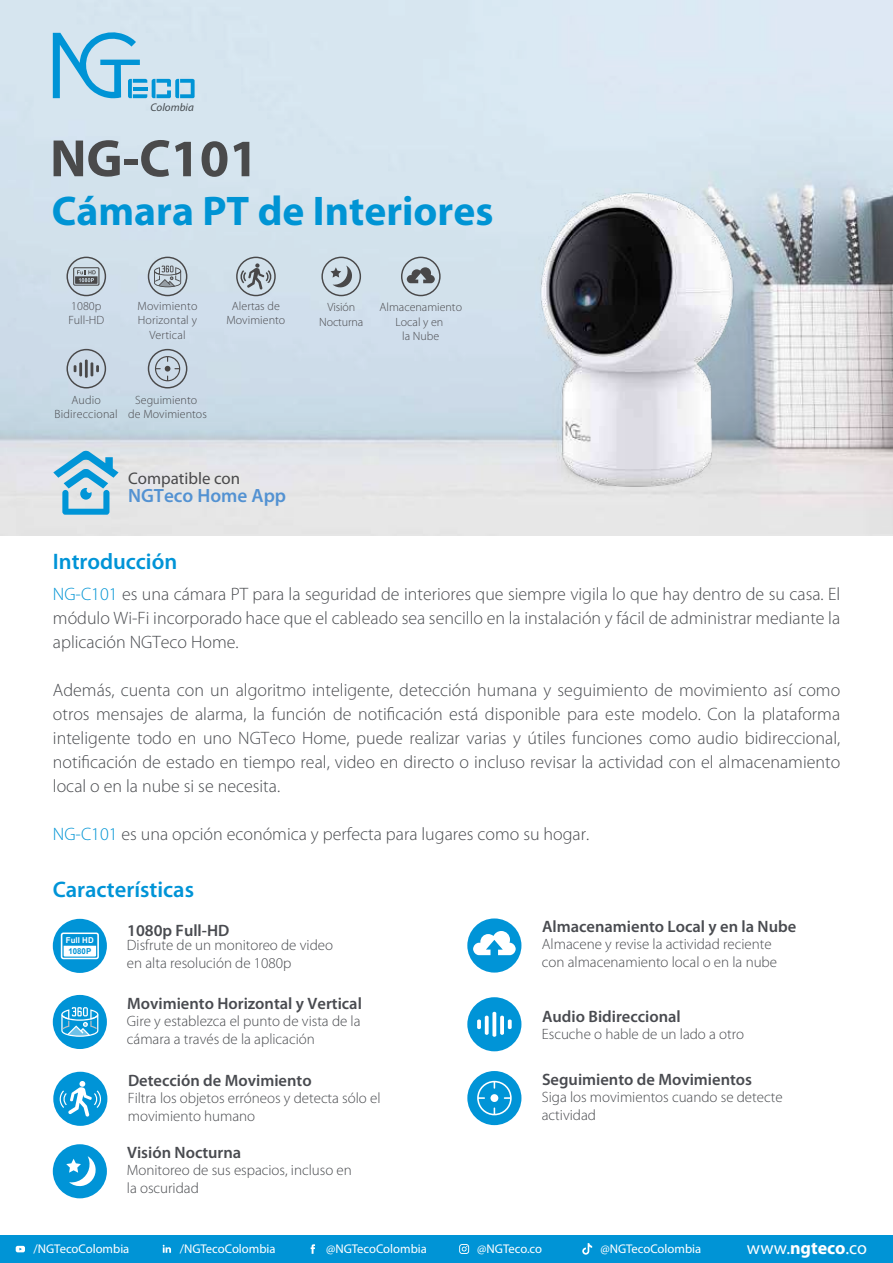
<style>
.page{position:relative;width:893px;height:1263px;background:#fff}
.page>*{position:absolute;margin:0;border:0;box-sizing:border-box;transform-origin:0 0}
.t1{font:700 52.95px "Myriad Pro";letter-spacing:-.005em;color:#4a4a4b}
.t2{font:700 41.55px "Myriad Pro";color:#0094d4}
.t3{font:600 22.5px "Myriad Pro";color:#0094d7}
.t4{font:600 19.2px "Myriad Pro";color:#5392d2}
.t5{font:300 18px/24px "Myriad Pro";color:#494b4f;text-align:justify}
.t6{font:18px "Myriad Pro";letter-spacing:.01em;color:#fff}
.t7{font:16.8px "Myriad Pro";color:#49494b}
.t8{font:600 16.5px "Myriad Pro";color:#494b50}
.t9{font:300 15px/18px "Myriad Pro";color:#494b4f}
.t10{font:12.6px "Myriad Pro";color:#fff}
.t11{font:300 12px/14.4px "Myriad Pro";letter-spacing:.005em;color:#4a4a4e;text-align:center}
.t12{font:italic 11.1px "Myriad Pro";color:#444a4e}
.t13{font:700 8.1px "Arial";letter-spacing:.005em;color:#fff}
.t14{font:700 8.1px "Arial";color:#0094d7}
.s1{color:#0094d4}
.s2{font-weight:700}
</style>
<div class="page">
<img style="left:349px;top:116px;width:544px;height:420px">
<svg style="left:66px;top:257px;width:40px;height:39px;background:#aab4bd"></svg>
<svg style="left:148px;top:257px;width:39px;height:39px;background:#afbac2"></svg>
<svg style="left:236px;top:257px;width:40px;height:39px;background:#aeb9c1"></svg>
<svg style="left:321px;top:257px;width:40px;height:39px;background:#b3bfc7"></svg>
<svg style="left:401px;top:257px;width:40px;height:39px;background:#aab5bc"></svg>
<svg style="left:66px;top:349px;width:40px;height:39px;background:#afbac5"></svg>
<svg style="left:148px;top:349px;width:39px;height:39px;background:#b2bdc8"></svg>
<div style="left:53px;top:919px;width:54px;height:54px;background:#0094d7;border-radius:50%"></div>
<svg style="left:61px;top:932px;width:38px;height:27px"></svg>
<div style="left:53px;top:995px;width:54px;height:54px;background:#0094d7;border-radius:50%"></div>
<svg style="left:61px;top:1007px;width:37px;height:30px"></svg>
<div style="left:53px;top:1144px;width:54px;height:54px;background:#0094d7;border-radius:50%"></div>
<svg style="left:66px;top:1156px;width:30px;height:31px"></svg>
<div style="left:467px;top:918px;width:54px;height:54px;background:#0094d7;border-radius:50%"></div>
<svg style="left:473px;top:931px;width:43px;height:24px"></svg>
<div style="left:467px;top:997px;width:54px;height:54px;background:#0094d7;border-radius:50%"></div>
<svg style="left:492px;top:1012px;width:4px;height:25px"></svg>
<svg style="left:485px;top:1016px;width:4px;height:19px"></svg>
<svg style="left:477px;top:1019px;width:4px;height:10px"></svg>
<svg style="left:500px;top:1016px;width:4px;height:19px"></svg>
<svg style="left:508px;top:1019px;width:4px;height:10px"></svg>
<div style="left:467px;top:1071px;width:54px;height:54px;background:#0094d7;border-radius:50%"></div>
<svg style="left:477px;top:1081px;width:35px;height:34px"></svg>
<div style="left:53px;top:1072px;width:54px;height:54px;background:#0094d7;border-radius:50%"></div>
<svg style="left:59px;top:1081px;width:43px;height:35px"></svg>
<svg style="left:53px;top:451px;width:66px;height:64px;background:#91c7e0"></svg>
<div style="left:0;top:1235px;width:893px;height:28px;background:#0094d6"></div>
<svg style="left:12px;top:1241px;width:16px;height:16px"></svg>
<svg style="left:16px;top:1246px;width:9px;height:6px"></svg>
<svg style="left:163px;top:1245px;width:8px;height:8px"></svg>
<svg style="left:459px;top:1244px;width:11px;height:10px"></svg>
<svg style="left:582px;top:1243px;width:10px;height:11px"></svg>
<svg style="left:311px;top:1244px;width:4px;height:10px"></svg>
<svg style="left:53px;top:31px;width:142px;height:67px;background:#9bcee8"></svg>
<p class="t12" style="left:150px;top:100px;width:45px">Colombia</p>
<h1 class="t1" style="left:50px;top:124px;width:210px">NG-C101</h1>
<h2 class="t2" style="left:52px;top:184px;width:443px">Cámara PT de Interiores</h2>
<p class="t11" style="left:68px;top:299px;width:37px;text-align:left">1080p<br>Full-HD</p>
<p class="t11" style="left:138px;top:299px;width:61px">Movimiento<br>Horizontal y<br>Vertical</p>
<p class="t11" style="left:226px;top:299px;width:60px">Alertas de<br>Movimiento</p>
<p class="t11" style="left:319px;top:300px;width:46px">Visión<br>Nocturna</p>
<p class="t11" style="left:379px;top:300px;width:84px">Almacenamiento<br>Local y en<br>la Nube</p>
<p class="t11" style="left:55px;top:392px;width:65px">Audio<br>Bidireccional</p>
<p class="t11" style="left:128px;top:392px;width:80px">Seguimiento<br>de Movimientos</p>
<p class="t7" style="left:128px;top:468px;width:114px">Compatible con</p>
<p class="t4" style="left:128px;top:483px;width:160px">NGTeco Home App</p>
<p class="t3" style="left:53px;top:547px;width:126px">Introducción</p>
<p class="t5" style="left:53px;top:583px;width:789px"><span class="s1">NG-C101</span> es una cámara PT para la seguridad de interiores que siempre vigila lo que hay dentro de su casa. El módulo Wi-Fi incorporado hace que el cableado sea sencillo en la instalación y fácil de administrar mediante la aplicación NGTeco Home.</p>
<p class="t5" style="left:53px;top:679px;width:789px">Además, cuenta con un algoritmo inteligente, detección humana y seguimiento de movimiento así como otros mensajes de alarma, la función de notificación está disponible para este modelo. Con la plataforma inteligente todo en uno NGTeco Home, puede realizar varias y útiles funciones como audio bidireccional, notificación de estado en tiempo real, video en directo o incluso revisar la actividad con el almacenamiento local o en la nube si se necesita.</p>
<p class="t5" style="left:53px;top:823px;width:538px"><span class="s1">NG-C101</span> es una opción económica y perfecta para lugares como su hogar.</p>
<p class="t3" style="left:53px;top:875px;width:143px">Características</p>
<p class="t8" style="left:127px;top:920px;width:104px">1080p Full-HD</p>
<p class="t13" style="left:66px;top:934px;width:29px">Full HD</p>
<p class="t14" style="left:68px;top:945px;width:24px">1080P</p>
<p class="t9" style="left:127px;top:936px;width:208px">Disfrute de un monitoreo de video en alta resolución de 1080p</p>
<p class="t8" style="left:127px;top:993px;width:236px">Movimiento Horizontal y Vertical</p>
<p class="t9" style="left:127px;top:1012px;width:235px">Gire y establezca el punto de vista de la cámara a través de la aplicación</p>
<p class="t8" style="left:128px;top:1069px;width:185px">Detección de Movimiento</p>
<p class="t9" style="left:128px;top:1089px;width:254px">Filtra los objetos erróneos y detecta sólo el movimiento humano</p>
<p class="t8" style="left:127px;top:1142px;width:116px">Visión Nocturna</p>
<p class="t9" style="left:127px;top:1161px;width:226px">Monitoreo de sus espacios, incluso en la oscuridad</p>
<p class="t8" style="left:542px;top:916px;width:256px">Almacenamiento Local y en la Nube</p>
<p class="t9" style="left:542px;top:935px;width:237px">Almacene y revise la actividad reciente con almacenamiento local o en la nube</p>
<p class="t8" style="left:542px;top:1006px;width:140px">Audio Bidireccional</p>
<p class="t9" style="left:542px;top:1025px;width:204px">Escuche o hable de un lado a otro</p>
<p class="t8" style="left:542px;top:1069px;width:212px">Seguimiento de Movimientos</p>
<p class="t9" style="left:542px;top:1088px;width:242px">Siga los movimientos cuando se detecte actividad</p>
<p class="t10" style="left:33px;top:1241px;width:97px">/NGTecoColombia</p>
<p class="t10" style="left:180px;top:1241px;width:97px">/NGTecoColombia</p>
<p class="t10" style="left:326px;top:1241px;width:102px">@NGTecoColombia</p>
<p class="t10" style="left:477px;top:1241px;width:66px">@NGTeco.co</p>
<p class="t10" style="left:600px;top:1241px;width:102px">@NGTecoColombia</p>
<p class="t6" style="left:747px;top:1237px;width:122px">www.<span class="s2">ngteco</span>.co</p>
<p class="t6" style="left:600px;top:1238px;width:122px">www.<span class="s2">ngteco</span>.co</p>
</div>
